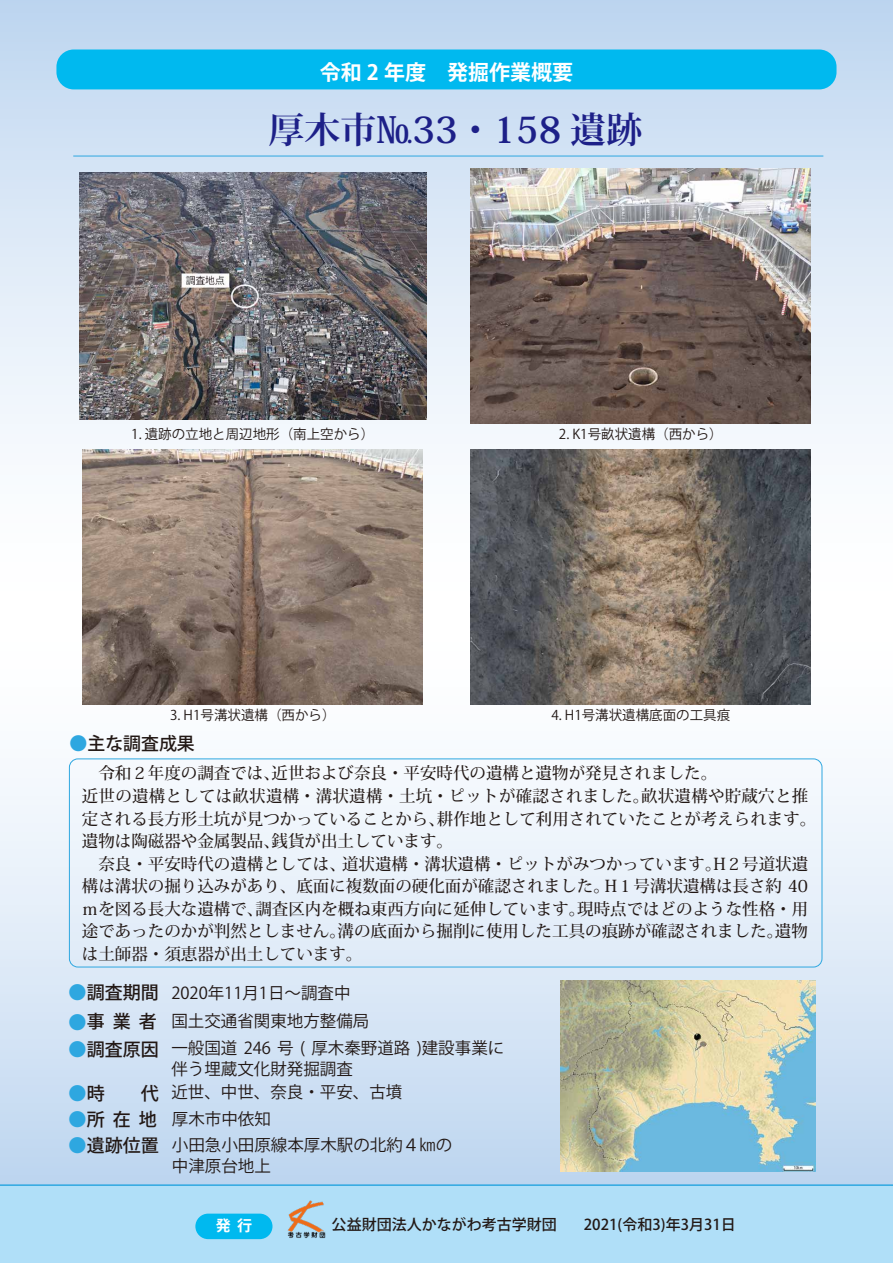
<style>
.page{position:relative;width:893px;height:1263px;background:#fff}
.page>*{position:absolute;margin:0;border:0;box-sizing:border-box;transform-origin:0 0}
.t1{font:700 36px "Koz Min Pr 6 N";color:#1d2088}
.t2{font:700 21px "Koz Go Pro";color:#fff}
.t3{font:500 18px "Koz Go Pr 6 N";color:#221815}
.t4{font:500 17.85px "Koz Go Pr 6 N";color:#221815}
.t5{font:500 16.5px/22.5px "Koz Min Pr 6 N";color:#221815}
.t6{font:16.5px/21px "Koz Go Pr 6 N";color:#221815}
.t7{font:500 15px "Koz Go Pr 6 N";color:#221815}
.t8{font:700 15px "Koz Go Pro";color:#fff}
.t9{font:13.5px "Koz Go Pr 6 N";color:#221815}
.s1{font-weight:400;color:#2ea7e0}
.s2{font-size:18px;color:#2ea7e0}
.s3{font-weight:500;font-size:18px}
</style>
<div class="page">
<div style="left:0;top:0;width:893px;height:617px;background:linear-gradient(to bottom,#c0d7f0,#fffffe)"></div>
<div style="left:0;top:617px;width:892px;height:568px;background:linear-gradient(to bottom,#fff,#c1d8f1)"></div>
<div style="left:0;top:1185px;width:893px;height:78px;background:#b0dff8"></div>
<hr style="left:0;top:1184px;width:893px;height:2px;background:#2ea7e0">
<div style="left:56px;top:50px;width:780px;height:39px;background:#00b9ef;border-radius:17px"></div>
<img style="left:287px;top:1200px;width:39px;height:39px">
<div style="left:195px;top:1213px;width:77px;height:26px;background:#00b9ef;border-radius:13px"></div>
<div style="left:69px;top:758px;width:753px;height:209px;border:1px solid #2ea7e0;border-radius:9px"></div>
<hr style="left:73px;top:156px;width:750px;height:1px;background:#2ea7e0">
<img style="left:560px;top:980px;width:255px;height:191px">
<img style="left:80px;top:173px;width:346px;height:246px">
<img style="left:471px;top:168px;width:340px;height:255px">
<img style="left:83px;top:450px;width:340px;height:255px">
<img style="left:471px;top:450px;width:340px;height:255px">
<p class="t2" style="left:320px;top:58px;width:255px">令和 2 年度　発掘作業概要</p>
<h1 class="t1" style="left:268px;top:110px;width:375px">厚木市№33・158 遺跡</h1>
<p class="t9" style="left:131px;top:427px;width:245px">1. 遺跡の立地と周辺地形（南上空から）</p>
<p class="t9" style="left:559px;top:427px;width:165px">2. K1号畝状遺構（西から）</p>
<p class="t9" style="left:170px;top:708px;width:167px">3. H1号溝状遺構（西から）</p>
<p class="t9" style="left:551px;top:708px;width:180px">4. H1号溝状遺構底面の工具痕</p>
<p class="t4" style="left:69px;top:733px;width:127px"><span class="s1">●</span>主な調査成果</p>
<p class="t5" style="left:82px;top:762px;width:736px">　令和２年度の調査では、近世および奈良・平安時代の遺構と遺物が発見されました。<br>近世の遺構としては畝状遺構・溝状遺構・土坑・ピットが確認されました。畝状遺構や貯蔵穴と推定される長方形土坑が見つかっていることから、耕作地として利用されていたことが考えられます。遺物は陶磁器や金属製品、銭貨が出土しています。<br>　奈良・平安時代の遺構としては、道状遺構・溝状遺構・ピットがみつかっています。H２号道状遺構は溝状の掘り込みがあり、底面に複数面の硬化面が確認されました。H１号溝状遺構は長さ約 40ｍを図る長大な遺構で、調査区内を概ね東西方向に延伸しています。現時点ではどのような性格・用途であったのかが判然としません。溝の底面から掘削に使用した工具の痕跡が確認されました。遺物は土師器・須恵器が出土しています。</p>
<p class="t3" style="left:69px;top:982px;width:92px"><span class="s1">●</span>調査期間</p>
<p class="t6" style="left:171px;top:983px;width:181px">2020年11月1日～調査中</p>
<p class="t3" style="left:69px;top:1012px;width:90px"><span class="s1">●</span>事 業 者</p>
<p class="t3" style="left:69px;top:1039px;width:92px"><span class="s1">●</span>調査原因</p>
<p class="t3" style="left:69px;top:1083px;width:92px"><span class="s1">●</span>時　　代</p>
<p class="t6" style="left:171px;top:1011px;width:199px">国土交通省関東地方整備局</p>
<p class="t6" style="left:171px;top:1037px;width:334px">一般国道 246 号 ( 厚木秦野道路 )建設事業に伴う埋蔵文化財発掘調査</p>
<p class="t6" style="left:171px;top:1082px;width:233px">近世、中世、奈良・平安、古墳</p>
<p class="t3" style="left:69px;top:1109px;width:90px"><span class="s1">●</span>所 在 地</p>
<p class="t6" style="left:172px;top:1109px;width:100px">厚木市中依知</p>
<p class="t6" style="left:172px;top:1134px;width:282px;text-indent:-103px"><span class="s2">●</span><span class="s3">遺跡位置</span> 小田急小田原線本厚木駅の北約４㎞の中津原台地上</p>
<p class="t8" style="left:216px;top:1216px;width:38px">発 行</p>
<p class="t7" style="left:332px;top:1216px;width:227px">公益財団法人かながわ考古学財団</p>
<p class="t7" style="left:584px;top:1216px;width:154px">2021(令和3)年3月31日</p>
</div>
